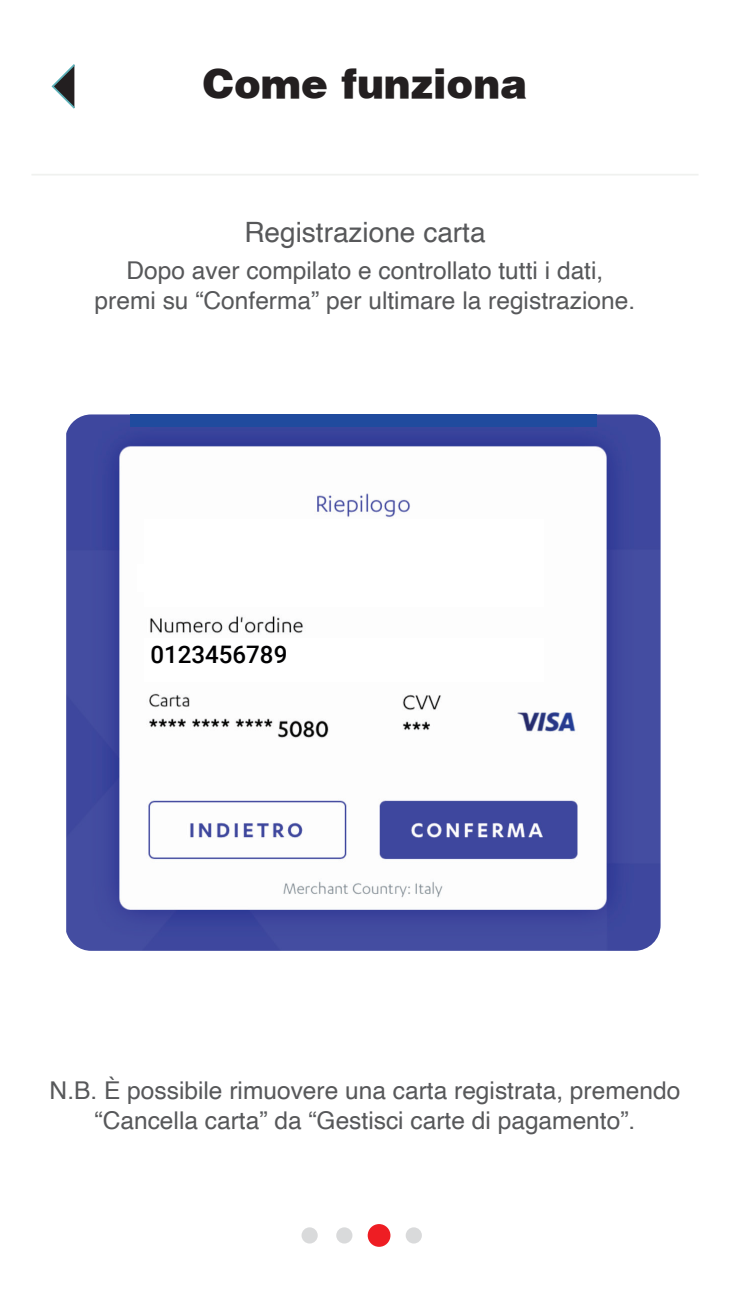
<style>
.page{position:relative;width:730px;height:1299px;background:#fff}
.page>*{position:absolute;margin:0;border:0;box-sizing:border-box;transform-origin:0 0}
.t1{font:900 40.25px "Helvetica";color:#231f20}
.t2{font:28px "Helvetica";color:#57585a}
.t3{font:24.5px/29.4px "Helvetica";color:#57585a;text-align:center}
.t4{font:500 24.15px "Roboto";color:#000002}
</style>
<div class="page">
<svg style="left:51px;top:64px;width:24px;height:45px"></svg>
<img style="left:66px;top:414px;width:594px;height:536px">
<div style="left:130px;top:414px;width:466px;height:12px;background:#204b9e"></div>
<div style="left:144px;top:519px;width:399px;height:87px;background:#fff"></div>
<div style="left:144px;top:638px;width:399px;height:44px;background:#fff"></div>
<div style="left:406px;top:1227px;width:16px;height:16px;background:#d9dadb;border-radius:50%"></div>
<div style="left:336px;top:1227px;width:16px;height:16px;background:#d9dadb;border-radius:50%"></div>
<div style="left:301px;top:1227px;width:17px;height:16px;background:#d9dadb;border-radius:50%"></div>
<div style="left:368px;top:1224px;width:22px;height:22px;background:#ee1d23;border-radius:50%"></div>
<hr style="left:31px;top:174px;width:667px;height:1px;background:#f0f1ef">
<div style="left:137px;top:564px;width:321px;height:28px;background:#fff"></div>
<h1 class="t1" style="left:203px;top:57px;width:326px">Come funziona</h1>
<p class="t2" style="left:244px;top:211px;width:243px">Registrazione carta</p>
<p class="t3" style="left:95px;top:257px;width:542px">Dopo aver compilato e controllato tutti i dati, premi su “Conferma” per ultimare la registrazione.</p>
<p class="t4" style="left:150px;top:637px;width:138px">0123456789</p>
<p class="t3" style="left:50px;top:1076px;width:632px">N.B. È possibile rimuovere una carta registrata, premendo “Cancella carta” da “Gestisci carte di pagamento”.</p>
</div>
